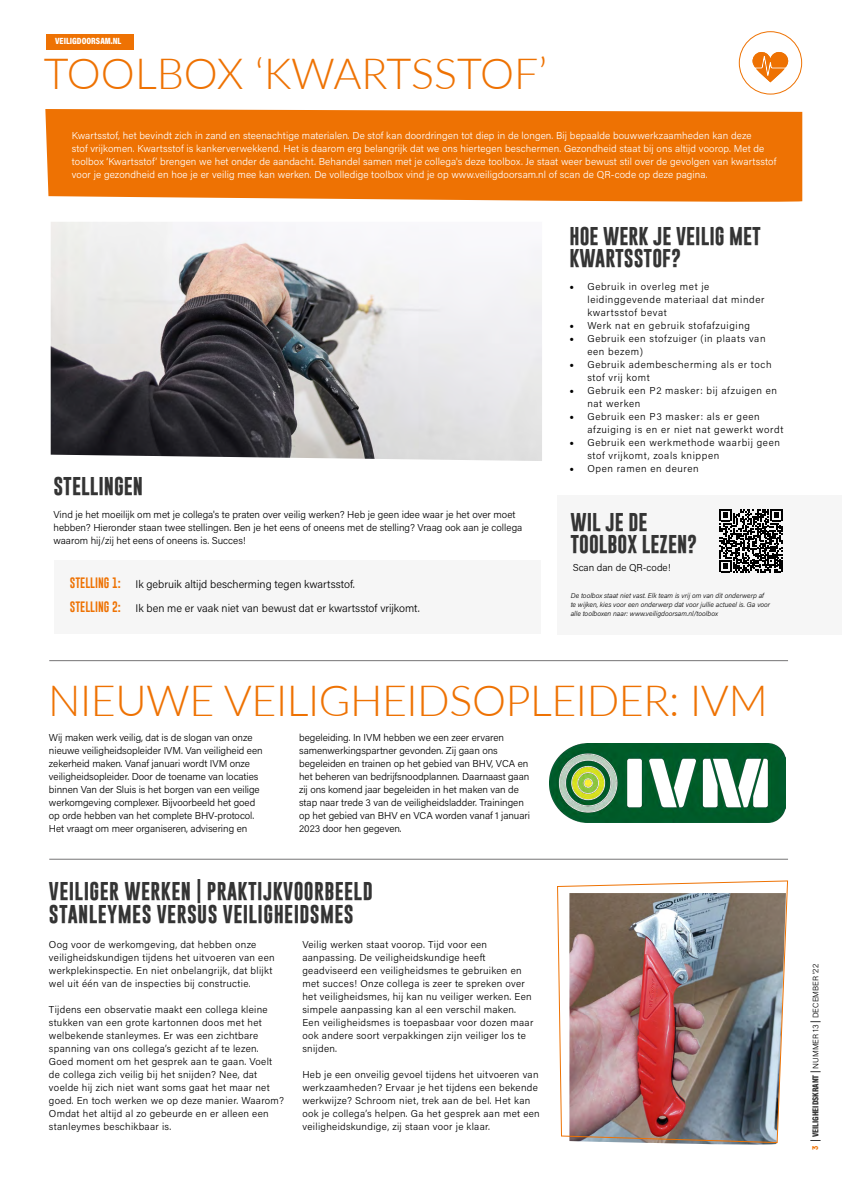
<style>
.page{position:relative;width:842px;height:1191px;background:#fff}
.page>*{position:absolute;margin:0;border:0;box-sizing:border-box;transform-origin:0 0}
.t1{font:300 43px "Lato";letter-spacing:-.01em;color:#ee7203}
.t2{font:700 18.6px/23px "Gobold";letter-spacing:.02em;color:#343434}
.t3{font:700 18.6px/22.3px "Gobold";color:#343434}
.t4{font:300 11px "Acumin Pro";color:#000}
.t5{font:11px "Gobold";color:#ee7203}
.t6{font:300 10px/13px "Acumin Pro";letter-spacing:.03em;color:#000}
.t7{font:300 10px/13px "Acumin Pro";letter-spacing:-.005em;color:#000}
.t8{font:300 10px/13px "Acumin Pro";letter-spacing:.01em;color:#fff}
.t9{font:300 10px/13px "Acumin Pro";letter-spacing:.06em;color:#000}
.t10{font:300 10px/13px "Acumin Pro";color:#000}
.t11{font:900 9.1px "Acumin Pro Cond";color:#fff}
.t12{font:300 7.9px "Acumin Pro";letter-spacing:.005em;color:#000}
.t13{font:700 7.9px "Barlow";color:#ee7203}
.t14{font:italic 300 7px/9px "Acumin Pro";color:#000}
.s1{font-family:"Minion Pro";font-weight:400;font-size:12px}
.s2{font-family:"Acumin Pro Cond";font-weight:900;font-size:8.7px;color:#343434}
</style>
<div class="page">
<div style="left:557px;top:495px;width:285px;height:139px;background:#f6f6f6"></div>
<img style="left:557px;top:880px;width:231px;height:263px">
<hr style="left:49px;top:859px;width:739px;height:1px;background:#767476">
<hr style="left:49px;top:660px;width:739px;height:1px;background:#767476">
<div style="left:54px;top:560px;width:486px;height:74px;background:#f6f6f6"></div>
<div style="left:45px;top:109px;width:757px;height:93px;background:#ee7203"></div>
<div style="left:46px;top:34px;width:88px;height:15px;background:#ee7203"></div>
<img style="left:51px;top:222px;width:491px;height:239px">
<svg style="left:720px;top:509px;width:62px;height:63px"></svg>
<div style="left:739px;top:31px;width:63px;height:64px;border:1px solid #ee7203;border-radius:50%"></div>
<svg style="left:752px;top:52px;width:36px;height:30px"></svg>
<img style="left:550px;top:743px;width:235px;height:79px">
<p class="t11" style="left:55px;top:35px;width:68px">VEILIGDOORSAM.NL</p>
<h1 class="t1" style="left:44px;top:44px;width:505px">TOOLBOX ‘KWARTSSTOF’</h1>
<p class="t8" style="left:72px;top:128px;width:706px">Kwartsstof, het bevindt zich in zand en steenachtige materialen. De stof kan doordringen tot diep in de longen. Bij bepaalde bouwwerkzaamheden kan deze<br>stof vrijkomen. Kwartsstof is kankerverwekkend. Het is daarom erg belangrijk dat we ons hiertegen beschermen. Gezondheid staat bij ons altijd voorop. Met de toolbox ‘Kwartsstof’ brengen we het onder de aandacht. Behandel samen met je collega's deze toolbox. Je staat weer bewust stil over de gevolgen van kwartsstof voor je gezondheid en hoe je er veilig mee kan werken. De volledige toolbox vind je op www.veiligdoorsam.nl of scan de QR-code op deze pagina.</p>
<h2 class="t3" style="left:53px;top:475px;width:91px">STELLINGEN</h2>
<p class="t10" style="left:53px;top:507px;width:470px">Vind je het moeilijk om met je collega's te praten over veilig werken? Heb je geen idee waar je het over moet hebben? Hieronder staan twee stellingen. Ben je het eens of oneens met de stelling? Vraag ook aan je collega waarom hij/zij het eens of oneens is. Succes!</p>
<p class="t5" style="left:70px;top:575px;width:53px">STELLING 1:</p>
<p class="t4" style="left:135px;top:576px;width:221px">Ik gebruik altijd bescherming tegen kwartsstof.</p>
<p class="t5" style="left:70px;top:599px;width:53px">STELLING 2:</p>
<p class="t4" style="left:135px;top:600px;width:286px">Ik ben me er vaak niet van bewust dat er kwartsstof vrijkomt.</p>
<h2 class="t3" style="left:569px;top:225px;width:193px">HOE WERK JE VEILIG MET<br>KWARTSSTOF?</h2>
<p class="t9" style="left:587px;top:280px;width:179px;text-indent:-18px"><span class="s1">•</span> Gebruik in overleg met je leidinggevende materiaal dat minder kwartsstof bevat</p>
<p class="t9" style="left:569px;top:319px;width:182px"><span class="s1">•</span> Werk nat en gebruik stofafzuiging</p>
<p class="t9" style="left:587px;top:332px;width:180px;text-indent:-18px"><span class="s1">•</span> Gebruik een stofzuiger (in plaats van een bezem)</p>
<p class="t9" style="left:587px;top:358px;width:186px;text-indent:-18px"><span class="s1">•</span> Gebruik adembescherming als er toch stof vrij komt</p>
<p class="t9" style="left:587px;top:384px;width:191px;text-indent:-18px"><span class="s1">•</span> Gebruik een P2 masker: bij afzuigen en nat werken</p>
<p class="t9" style="left:587px;top:410px;width:197px;text-indent:-18px"><span class="s1">•</span> Gebruik een P3 masker: als er geen afzuiging is en er niet nat gewerkt wordt</p>
<p class="t9" style="left:587px;top:436px;width:194px;text-indent:-18px"><span class="s1">•</span> Gebruik een werkmethode waarbij geen stof vrijkomt, zoals knippen</p>
<p class="t9" style="left:569px;top:462px;width:131px"><span class="s1">•</span> Open ramen en deuren</p>
<h2 class="t3" style="left:570px;top:511px;width:128px">WIL JE DE<br>TOOLBOX LEZEN?</h2>
<p class="t10" style="left:573px;top:560px;width:100px">Scan dan de QR-code!</p>
<p class="t14" style="left:571px;top:590px;width:201px">De toolbox staat niet vast. Elk team is vrij om van dit onderwerp af te wijken, kies voor een onderwerp dat voor jullie actueel is. Ga voor alle toolboxen naar: www.veiligdoorsam.nl/toolbox</p>
<h1 class="t1" style="left:48px;top:670px;width:721px">NIEUWE VEILIGHEIDSOPLEIDER: IVM</h1>
<p class="t7" style="left:49px;top:731px;width:215px">Wij maken werk veilig, dat is de slogan van onze nieuwe veiligheidsopleider IVM. Van veiligheid een zekerheid maken. Vanaf januari wordt IVM onze veiligheidsopleider. Door de toename van locaties binnen Van der Sluis is het borgen van een veilige werkomgeving complexer. Bijvoorbeeld het goed op orde hebben van het complete BHV-protocol.<br>Het vraagt om meer organiseren, advisering en</p>
<p class="t7" style="left:299px;top:731px;width:232px">begeleiding. In IVM hebben we een zeer ervaren samenwerkingspartner gevonden. Zij gaan ons begeleiden en trainen op het gebied van BHV, VCA en het beheren van bedrijfsnoodplannen. Daarnaast gaan zij ons komend jaar begeleiden in het maken van de stap naar trede 3 van de veiligheidsladder. Trainingen op het gebied van BHV en VCA worden vanaf 1 januari 2023 door hen gegeven.</p>
<h2 class="t2" style="left:49px;top:880px;width:325px">VEILIGER WERKEN | PRAKTIJKVOORBEELD<br>STANLEYMES VERSUS VEILIGHEIDSMES</h2>
<p class="t6" style="left:49px;top:937px;width:227px">Oog voor de werkomgeving, dat hebben onze veiligheidskundigen tijdens het uitvoeren van een werkplekinspectie. En niet onbelangrijk, dat blijkt wel uit één van de inspecties bij constructie.</p>
<p class="t6" style="left:49px;top:1002px;width:237px">Tijdens een observatie maakt een collega kleine stukken van een grote kartonnen doos met het welbekende stanleymes. Er was een zichtbare spanning van ons collega’s gezicht af te lezen.<br>Goed moment om het gesprek aan te gaan. Voelt de collega zich veilig bij het snijden? Nee, dat voelde hij zich niet want soms gaat het maar net goed. En toch werken we op deze manier. Waarom?<br>Omdat het altijd al zo gebeurde en er alleen een stanleymes beschikbaar is.</p>
<p class="t6" style="left:302px;top:937px;width:232px">Veilig werken staat voorop. Tijd voor een aanpassing. De veiligheidskundige heeft geadviseerd een veiligheidsmes te gebruiken en met succes! Onze collega is zeer te spreken over het veiligheidsmes, hij kan nu veiliger werken. Een simpele aanpassing kan al een verschil maken.<br>Een veiligheidsmes is toepasbaar voor dozen maar ook andere soort verpakkingen zijn veiliger los te snijden.</p>
<p class="t6" style="left:302px;top:1067px;width:239px">Heb je een onveilig gevoel tijdens het uitvoeren van werkzaamheden? Ervaar je het tijdens een bekende werkwijze? Schroom niet, trek aan de bel. Het kan ook je collega’s helpen. Ga het gesprek aan met een veiligheidskundige, zij staan voor je klaar.</p>
<p class="t12" style="left:810px;top:1137px;width:175px;rotate:-90deg"><span class="s2">VEILIGHEIDSKRANT</span> NUMMER 13 DECEMBER ‘22</p>
<p class="t13" style="left:809px;top:1149px;width:6px;rotate:-90deg">3</p>
</div>
